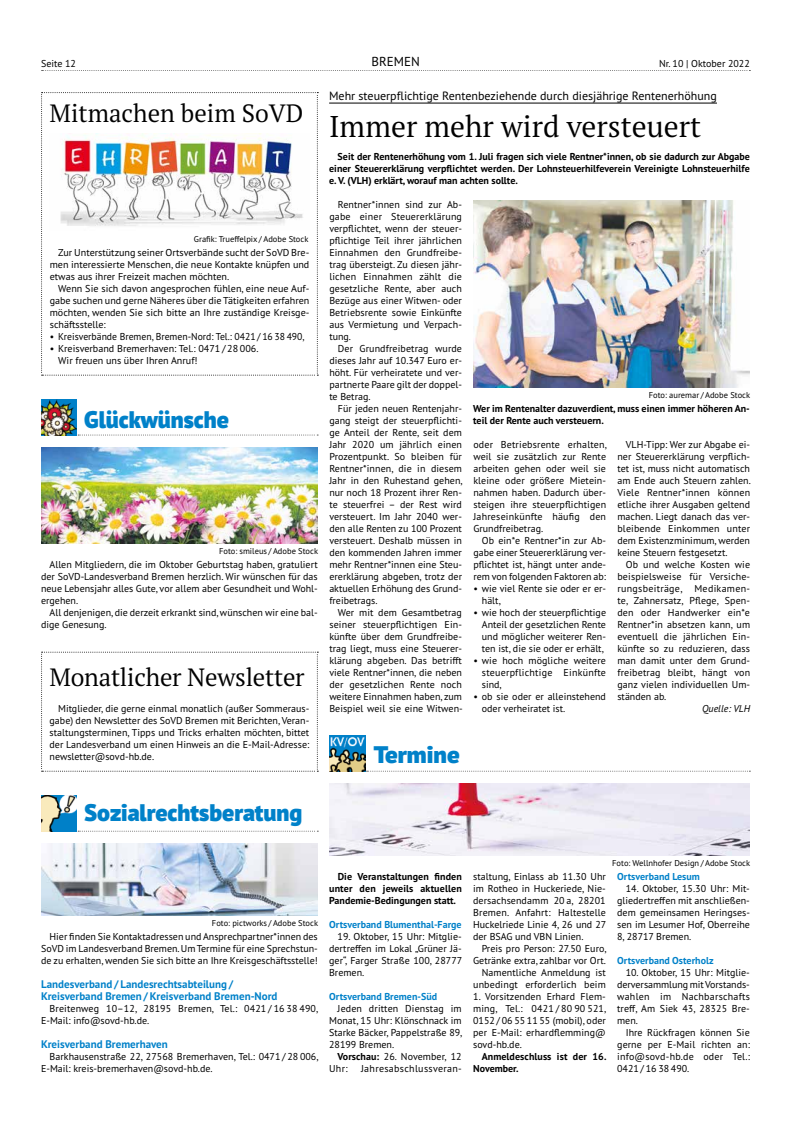
<style>
.page{position:relative;width:791px;height:1134px;background:#fff}
.page>*{position:absolute;margin:0;border:0;box-sizing:border-box;transform-origin:0 0}
.t1{font:30px "PT Serif Pro";color:#000}
.t2{font:25px "PT Serif Pro";letter-spacing:-.01em;color:#000}
.t3{font:900 24px "PT Sans Pro";color:#0081c9}
.t4{font:900 24px "PT Sans Pro";color:#0081c9;scale:1.04 1}
.t5{font:13px "PT Sans Pro";color:#000}
.t6{font:12px "PT Sans Pro";color:#000}
.t7{font:700 11px/12px "PT Sans Pro";color:#0081c9}
.t8{font:10px/12px "PT Sans Pro";color:#000;text-align:justify}
.t9{font:700 10px/12px "PT Sans Pro";color:#000;text-align:justify}
.t10{font:700 10px "PT Sans Pro";color:#0081c9}
.t11{font:10px "PT Sans Pro";letter-spacing:.03em;color:#000}
.t12{font:italic 10px "PT Sans Pro";color:#000}
.t13{font:8.5px "PT Sans Pro";color:#000}
.s1{font-weight:700}
</style>
<div class="page">
<img style="left:41px;top:796px;width:36px;height:36px">
<svg style="left:78px;top:831px;width:240px;height:1px"></svg>
<img style="left:41px;top:400px;width:36px;height:36px">
<svg style="left:78px;top:434px;width:240px;height:1px"></svg>
<img style="left:329px;top:736px;width:36px;height:36px">
<svg style="left:367px;top:771px;width:383px;height:1px"></svg>
<svg style="left:41px;top:652px;width:277px;height:120px"></svg>
<img style="left:41px;top:448px;width:277px;height:96px">
<img style="left:329px;top:784px;width:421px;height:72px">
<img style="left:41px;top:844px;width:277px;height:72px">
<svg style="left:41px;top:92px;width:277px;height:284px"></svg>
<img style="left:50px;top:133px;width:259px;height:97px">
<hr style="left:329px;top:103px;width:388px;height:1px;background:#000">
<img style="left:473px;top:201px;width:277px;height:187px">
<svg style="left:42px;top:70px;width:708px;height:1px"></svg>
<p class="t8" style="left:41px;top:57px;width:36px">Seite 12</p>
<h3 class="t5" style="left:372px;top:53px;width:50px">BREMEN</h3>
<p class="t8" style="left:659px;top:57px;width:92px">Nr. 10 | Oktober 2022</p>
<h2 class="t2" style="left:50px;top:96px;width:255px">Mitmachen beim SoVD</h2>
<p class="t13" style="left:194px;top:233px;width:116px">Grafik: Trueffelpix / Adobe Stock</p>
<p class="t8" style="left:50px;top:246px;width:261px;text-indent:9px">Zur Unterstützung seiner Ortsverbände sucht der SoVD Bre&shy;men interessierte Menschen, die neue Kontakte knüpfen und etwas aus ihrer Freizeit machen möchten.</p>
<p class="t8" style="left:50px;top:282px;width:261px;text-indent:9px">Wenn Sie sich davon angesprochen fühlen, eine neue Auf&shy;gabe suchen und gerne Näheres über die Tätigkeiten erfahren möchten, wenden Sie sich bitte an Ihre zuständige Kreisge&shy;schäftsstelle:</p>
<p class="t8" style="left:50px;top:330px;width:256px">• Kreisverbände Bremen, Bremen-Nord: Tel.: 0421 / 16 38 490,</p>
<p class="t8" style="left:58px;top:342px;width:202px;text-indent:-9px">• Kreisverband Bremerhaven: Tel.: 0471 / 28 006.<br>Wir freuen uns über Ihren Anruf!</p>
<h3 class="t3" style="left:84px;top:404px;width:146px">Glückwünsche</h3>
<p class="t13" style="left:219px;top:545px;width:100px">Foto: smileus / Adobe Stock</p>
<p class="t8" style="left:41px;top:558px;width:278px;text-indent:8px">Allen Mitgliedern, die im Oktober Geburtstag haben, gratuliert der SoVD-Landesverband Bremen herzlich. Wir wünschen für das neue Lebensjahr alles Gute, vor allem aber Gesundheit und Wohl&shy;ergehen.</p>
<p class="t8" style="left:41px;top:606px;width:278px;text-indent:8px">All denjenigen, die derzeit erkrankt sind, wünschen wir eine bal&shy;dige Genesung.</p>
<h2 class="t2" style="left:50px;top:660px;width:257px">Monatlicher Newsletter</h2>
<p class="t8" style="left:50px;top:702px;width:261px;text-indent:8px">Mitglieder, die gerne einmal monatlich (außer Sommeraus&shy;gabe) den Newsletter des SoVD Bremen mit Berichten, Veran&shy;staltungsterminen, Tipps und Tricks erhalten möchten, bittet der Landesverband um einen Hinweis an die E-Mail-Adresse: newsletter@sovd-hb.de.</p>
<p class="t6" style="left:329px;top:88px;width:389px">Mehr steuerpflichtige Rentenbeziehende durch diesjährige Rentenerhöhung</p>
<h1 class="t1" style="left:329px;top:106px;width:374px">Immer mehr wird versteuert</h1>
<p class="t9" style="left:329px;top:150px;width:422px;text-indent:8px">Seit der Rentenerhöhung vom 1. Juli fragen sich viele Rentner*innen, ob sie dadurch zur Abgabe einer Steuererklärung verpflichtet werden. Der Lohnsteuerhilfeverein Vereinigte Lohnsteuerhilfe e. V. (VLH) erklärt, worauf man achten sollte.</p>
<p class="t8" style="left:329px;top:198px;width:134px;text-indent:8px">Rentner*innen sind zur Ab&shy;gabe einer Steuererklärung verpflichtet, wenn der steuer&shy;pflichtige Teil ihrer jährlichen Einnahmen den Grundfreibe&shy;trag übersteigt. Zu diesen jähr&shy;lichen Einnahmen zählt die gesetzliche Rente, aber auch Bezüge aus einer Witwen- oder Betriebsrente sowie Einkünfte aus Vermietung und Verpach&shy;tung.</p>
<p class="t8" style="left:329px;top:342px;width:134px;text-indent:8px">Der Grundfreibetrag wurde dieses Jahr auf 10.347 Euro er&shy;höht. Für verheiratete und ver&shy;partnerte Paare gilt der doppel&shy;te Betrag.</p>
<p class="t8" style="left:329px;top:402px;width:135px;text-indent:8px">Für jeden neuen Rentenjahr&shy;gang steigt der steuerpflichti&shy;ge Anteil der Rente, seit dem Jahr 2020 um jährlich einen Prozentpunkt. So bleiben für Rentner*innen, die in diesem Jahr in den Ruhestand gehen, nur noch 18 Prozent ihrer Ren&shy;te steuerfrei – der Rest wird versteuert. Im Jahr 2040 wer&shy;den alle Renten zu 100 Prozent versteuert. Deshalb müssen in den kommenden Jahren immer mehr Rentner*innen eine Steu&shy;ererklärung abgeben, trotz der aktuellen Erhöhung des Grund&shy;freibetrags.</p>
<p class="t8" style="left:329px;top:606px;width:135px;text-indent:8px">Wer mit dem Gesamtbetrag seiner steuerpflichtigen Ein&shy;künfte über dem Grundfreibe&shy;trag liegt, muss eine Steuerer&shy;klärung abgeben. Das betrifft viele Rentner*innen, die neben der gesetzlichen Rente noch weitere Einnahmen haben, zum Beispiel weil sie eine Witwen-</p>
<p class="t13" style="left:649px;top:389px;width:103px">Foto: auremar / Adobe Stock</p>
<p class="t9" style="left:473px;top:402px;width:278px">Wer im Rentenalter dazuverdient, muss einen immer höheren An&shy;teil der Rente auch versteuern.</p>
<p class="t8" style="left:617px;top:438px;width:135px;text-indent:8px">VLH-Tipp: Wer zur Abgabe ei&shy;ner Steuererklärung verpflich&shy;tet ist, muss nicht automatisch am Ende auch Steuern zahlen.<br>Viele Rentner*innen können etliche ihrer Ausgaben geltend machen. Liegt danach das ver&shy;bleibende Einkommen unter dem Existenzminimum, werden keine Steuern festgesetzt.</p>
<p class="t8" style="left:617px;top:558px;width:134px;text-indent:8px">Ob und welche Kosten wie beispielsweise für Versiche&shy;rungsbeiträge, Medikamen&shy;te, Zahnersatz, Pflege, Spen&shy;den oder Handwerker ein*e Rentner*in absetzen kann, um eventuell die jährlichen Ein&shy;künfte so zu reduzieren, dass man damit unter dem Grund&shy;freibetrag bleibt, hängt von ganz vielen individuellen Um&shy;ständen ab.</p>
<p class="t12" style="left:702px;top:702px;width:50px">Quelle: VLH</p>
<p class="t8" style="left:473px;top:438px;width:135px">oder Betriebsrente erhalten, weil sie zusätzlich zur Rente arbeiten gehen oder weil sie kleine oder größere Mietein&shy;nahmen haben. Dadurch über&shy;steigen ihre steuerpflichtigen Jahreseinkünfte häufig den Grundfreibetrag.</p>
<p class="t8" style="left:473px;top:534px;width:134px;text-indent:9px">Ob ein*e Rentner*in zur Ab&shy;gabe einer Steuererklärung ver&shy;pflichtet ist, hängt unter ande&shy;rem von folgenden Faktoren ab:</p>
<p class="t8" style="left:482px;top:582px;width:126px;text-indent:-9px">• wie viel Rente sie oder er er&shy;hält,</p>
<p class="t8" style="left:482px;top:606px;width:126px;text-indent:-9px">• wie hoch der steuerpflichtige Anteil der gesetzlichen Rente und möglicher weiterer Ren&shy;ten ist, die sie oder er erhält,</p>
<p class="t8" style="left:482px;top:654px;width:126px;text-indent:-9px">• wie hoch mögliche weitere steuerpflichtige Einkünfte sind,</p>
<p class="t8" style="left:482px;top:690px;width:126px;text-indent:-9px">• ob sie oder er alleinstehend oder verheiratet ist.</p>
<h3 class="t4" style="left:374px;top:738px;width:84px">Termine</h3>
<h3 class="t3" style="left:84px;top:797px;width:219px">Sozialrechtsberatung</h3>
<p class="t13" style="left:212px;top:917px;width:108px">Foto: pictworks / Adobe Stock</p>
<p class="t8" style="left:41px;top:930px;width:278px;text-indent:8px">Hier finden Sie Kontaktadressen und Ansprechpartner*innen des SoVD im Landesverband Bremen. Um Termine für eine Sprechstun&shy;de zu erhalten, wenden Sie sich bitte an Ihre Kreisgeschäftsstelle!</p>
<p class="t7" style="left:41px;top:978px;width:238px">Landesverband / Landesrechtsabteilung /<br>Kreisverband Bremen / Kreisverband Bremen-Nord</p>
<p class="t8" style="left:41px;top:1002px;width:279px;text-indent:9px">Breitenweg 10–12, 28195 Bremen, Tel.: 0421 / 16 38 490,<br>E-Mail: info@sovd-hb.de.</p>
<p class="t7" style="left:41px;top:1038px;width:128px">Kreisverband Bremerhaven</p>
<p class="t8" style="left:41px;top:1050px;width:279px;text-indent:9px">Barkhausenstraße 22, 27568 Bremerhaven, Tel.: 0471 / 28 006,<br>E-Mail: kreis-bremerhaven@sovd-hb.de.</p>
<p class="t9" style="left:329px;top:870px;width:134px;text-indent:8px">Die Veranstaltungen finden unter den jeweils aktuellen Pandemie-Bedingungen statt.</p>
<p class="t10" style="left:329px;top:917px;width:134px">Ortsverband Blumenthal-Farge</p>
<p class="t8" style="left:329px;top:930px;width:135px;text-indent:8px">19. Oktober, 15 Uhr: Mitglie&shy;dertreffen im Lokal „Grüner Jä&shy;ger“, Farger Straße 100, 28777<br>Bremen.</p>
<p class="t10" style="left:329px;top:989px;width:109px">Ortsverband Bremen-Süd</p>
<p class="t8" style="left:329px;top:1002px;width:135px;text-indent:8px">Jeden dritten Dienstag im Monat, 15 Uhr: Klönschnack im Starke Bäcker, Pappelstraße 89, 28199 Bremen.</p>
<p class="t8" style="left:329px;top:1050px;width:134px;text-indent:8px"><span class="s1">Vorschau:</span> 26. November, 12<br>Uhr:</p>
<p class="t11" style="left:361px;top:1062px;width:102px">Jahresabschlussveran-</p>
<p class="t13" style="left:612px;top:857px;width:139px">Foto: Wellnhofer Design / Adobe Stock</p>
<p class="t8" style="left:473px;top:870px;width:135px">staltung, Einlass ab 11.30 Uhr im Rotheo in Huckeriede, Nie&shy;dersachsendamm 20 a, 28201<br>Bremen. Anfahrt: Haltestelle Huckelriede Linie 4, 26 und 27 der BSAG und VBN Linien.</p>
<p class="t8" style="left:473px;top:942px;width:135px;text-align:right">Preis pro Person: 27.50 Euro,<br>Getränke extra, zahlbar vor Ort.<br>Namentliche Anmeldung ist unbedingt erforderlich beim</p>
<p class="t8" style="left:473px;top:990px;width:135px">1. Vorsitzenden Erhard Flem&shy;ming, Tel.: 0421 / 80 90 521, 0152 / 06 55 11 55 (mobil), oder per E-Mail: erhardflemming@ sovd-hb.de.</p>
<p class="t9" style="left:473px;top:1050px;width:135px;text-indent:8px">Anmeldeschluss ist der 16.<br>November.</p>
<p class="t10" style="left:617px;top:869px;width:84px">Ortsverband Lesum</p>
<p class="t8" style="left:617px;top:882px;width:134px;text-indent:8px">14. Oktober, 15.30 Uhr: Mit&shy;gliedertreffen mit anschließen&shy;dem gemeinsamen Heringses&shy;sen im Lesumer Hof, Oberreihe 8, 28717 Bremen.</p>
<p class="t10" style="left:617px;top:953px;width:98px">Ortsverband Osterholz</p>
<p class="t8" style="left:617px;top:966px;width:134px;text-indent:8px">10. Oktober, 15 Uhr: Mitglie&shy;derversammlung mit Vorstands&shy;wahlen im Nachbarschafts treff, Am Siek 43, 28325 Bre&shy;men.</p>
<p class="t8" style="left:617px;top:1026px;width:134px;text-indent:8px">Ihre Rückfragen können Sie gerne per E-Mail richten an: info@sovd-hb.de oder Tel.:<br>0421 / 16 38 490.</p>
</div>
